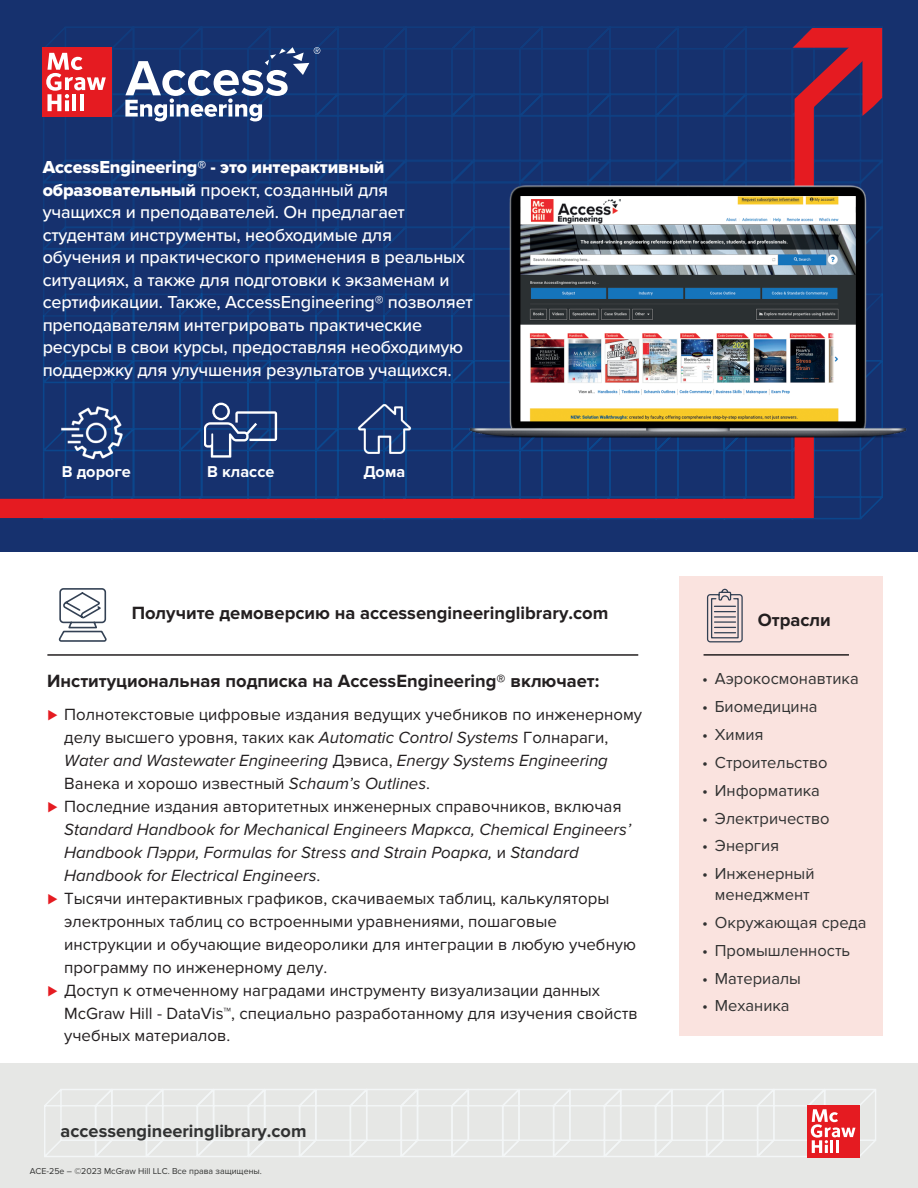
<style>
.page{position:relative;width:918px;height:1188px;background:#fff}
.page>*{position:absolute;margin:0;border:0;box-sizing:border-box;transform-origin:0 0}
.t1{font:700 18.3px "Proxima Nova";color:#231f20}
.t2{font:700 18.15px "Proxima Nova";color:#313232}
.t3{font:500 18px/22.5px "Proxima Nova";letter-spacing:-.01em;color:#fff}
.t4{font:18px "Proxima Nova Extrabld";letter-spacing:-.01em;color:#fff}
.t5{font:16.8px "Proxima Nova";color:#231f20}
.t6{font:italic 16.8px "Proxima Nova";color:#231f20}
.t7{font:16.5px/21px "Proxima Nova";color:#313232;text-align:center}
.t8{font:700 16.35px "Proxima Nova";color:#fff}
.t9{font:8.85px "Proxima Nova";color:#323332}
.s1{font-family:"Proxima Nova Extrabld";font-weight:400}
.s2{font-style:italic;color:#e51b21}
.s3{font-style:italic}
.s4{font-style:normal}
</style>
<div class="page">
<div style="left:0;top:1063px;width:918px;height:125px;background:#e6e7e5"></div>
<svg style="left:44px;top:1089px;width:832px;height:69px"></svg>
<div style="left:0;top:0;width:918px;height:552px;background:#16316e"></div>
<svg style="left:0;top:26px;width:883px;height:494px"></svg>
<svg style="left:793px;top:28px;width:89px;height:70px"></svg>
<img style="left:397px;top:98px;width:510px;height:422px">
<img style="left:54px;top:397px;width:98px;height:74px">
<img style="left:354px;top:404px;width:66px;height:66px">
<svg style="left:204px;top:403px;width:73px;height:55px"></svg>
<svg style="left:59px;top:588px;width:48px;height:54px"></svg>
<hr style="left:47px;top:654px;width:591px;height:2px;background:#231f20">
<div style="left:679px;top:576px;width:204px;height:460px;background:#fae3df"></div>
<svg style="left:707px;top:589px;width:36px;height:53px"></svg>
<hr style="left:704px;top:654px;width:145px;height:2px;background:#231f20">
<svg style="left:125px;top:47px;width:195px;height:74px"></svg>
<div style="left:42px;top:47px;width:69px;height:70px;background:#e51b21"></div>
<svg style="left:46px;top:53px;width:60px;height:58px"></svg>
<p class="t4" style="left:43px;top:157px;width:343px">AccessEngineering® - это интерактивный</p>
<p class="t3" style="left:43px;top:178px;width:432px"><span class="s1">образовательный</span> проект, созданный для<br>учащихся и преподавателей. Он предлагает студентам инструменты, необходимые для обучения и практического применения в реальных ситуациях, а также для подготовки к экзаменам и сертификации. Также, AccessEngineering® позволяет преподавателям интегрировать практические ресурсы в свои курсы, предоставляя необходимую поддержку для улучшения результатов учащихся.</p>
<p class="t8" style="left:62px;top:462px;width:71px">В дороге</p>
<p class="t8" style="left:207px;top:462px;width:69px">В классе</p>
<p class="t8" style="left:364px;top:462px;width:43px">Дома</p>
<p class="t1" style="left:132px;top:602px;width:478px">Получите демоверсию на accessengineeringlibrary.com</p>
<p class="t1" style="left:47px;top:670px;width:554px">Институциональная подписка на AccessEngineering® включает:</p>
<p class="t5" style="left:47px;top:705px;width:596px"><span class="s2">⊲</span> Полнотекстовые цифровые издания ведущих учебников по инженерному</p>
<p class="t5" style="left:64px;top:728px;width:546px">делу высшего уровня, таких как <span class="s3">Automatic Control Systems</span> Голнараги,</p>
<p class="t6" style="left:64px;top:751px;width:545px">Water and Wastewater Engineering <span class="s4">Дэвиса,</span> Energy Systems Engineering</p>
<p class="t5" style="left:64px;top:774px;width:367px">Ванека и хорошо известный <span class="s3">Schaum’s Outlines</span>.</p>
<p class="t5" style="left:47px;top:797px;width:576px"><span class="s2">⊲</span> Последние издания авторитетных инженерных справочников, включая</p>
<p class="t6" style="left:64px;top:820px;width:568px">Standard Handbook for Mechanical Engineers Маркса, Chemical Engineers’</p>
<p class="t6" style="left:64px;top:843px;width:516px">Handbook Пэрри, Formulas for Stress and Strain Роарка, <span class="s4">и</span> Standard</p>
<p class="t6" style="left:64px;top:866px;width:258px">Handbook for Electrical Engineers<span class="s4">.</span></p>
<p class="t5" style="left:47px;top:888px;width:564px"><span class="s2">⊲</span> Тысячи интерактивных графиков, скачиваемых таблиц, калькуляторы</p>
<p class="t5" style="left:64px;top:911px;width:494px">электронных таблиц со встроенными уравнениями, пошаговые</p>
<p class="t5" style="left:64px;top:934px;width:573px">инструкции и обучающие видеоролики для интеграции в любую учебную</p>
<p class="t5" style="left:64px;top:957px;width:264px">программу по инженерному делу.</p>
<p class="t5" style="left:47px;top:980px;width:554px"><span class="s2">⊲</span> Доступ к отмеченному наградами инструменту визуализации данных</p>
<p class="t5" style="left:64px;top:1003px;width:575px">McGraw Hill - DataVis™, специально разработанному для изучения свойств</p>
<p class="t5" style="left:64px;top:1026px;width:168px">учебных материалов.</p>
<p class="t2" style="left:61px;top:1121px;width:247px">accessengineeringlibrary.com</p>
<p class="t9" style="left:30px;top:1166px;width:234px">ACE-25e – ©2023 McGraw Hill LLC. Все права защищены.</p>
<p class="t1" style="left:758px;top:610px;width:75px">Отрасли</p>
<p class="t7" style="left:702px;top:669px;width:158px">• Аэрокосмонавтика</p>
<p class="t7" style="left:702px;top:696px;width:117px">• Биомедицина</p>
<p class="t7" style="left:702px;top:724px;width:63px">• Химия</p>
<p class="t7" style="left:702px;top:752px;width:127px">• Строительство</p>
<p class="t7" style="left:702px;top:780px;width:119px">• Информатика</p>
<p class="t7" style="left:702px;top:808px;width:129px">• Электричество</p>
<p class="t7" style="left:702px;top:836px;width:79px">• Энергия</p>
<p class="t7" style="left:702px;top:863px;width:114px">• Инженерный менеджмент</p>
<p class="t7" style="left:702px;top:912px;width:166px">• Окружающая среда</p>
<p class="t7" style="left:702px;top:940px;width:150px">• Промышленность</p>
<p class="t7" style="left:702px;top:968px;width:100px">• Материалы</p>
<p class="t7" style="left:702px;top:996px;width:89px">• Механика</p>
</div>
